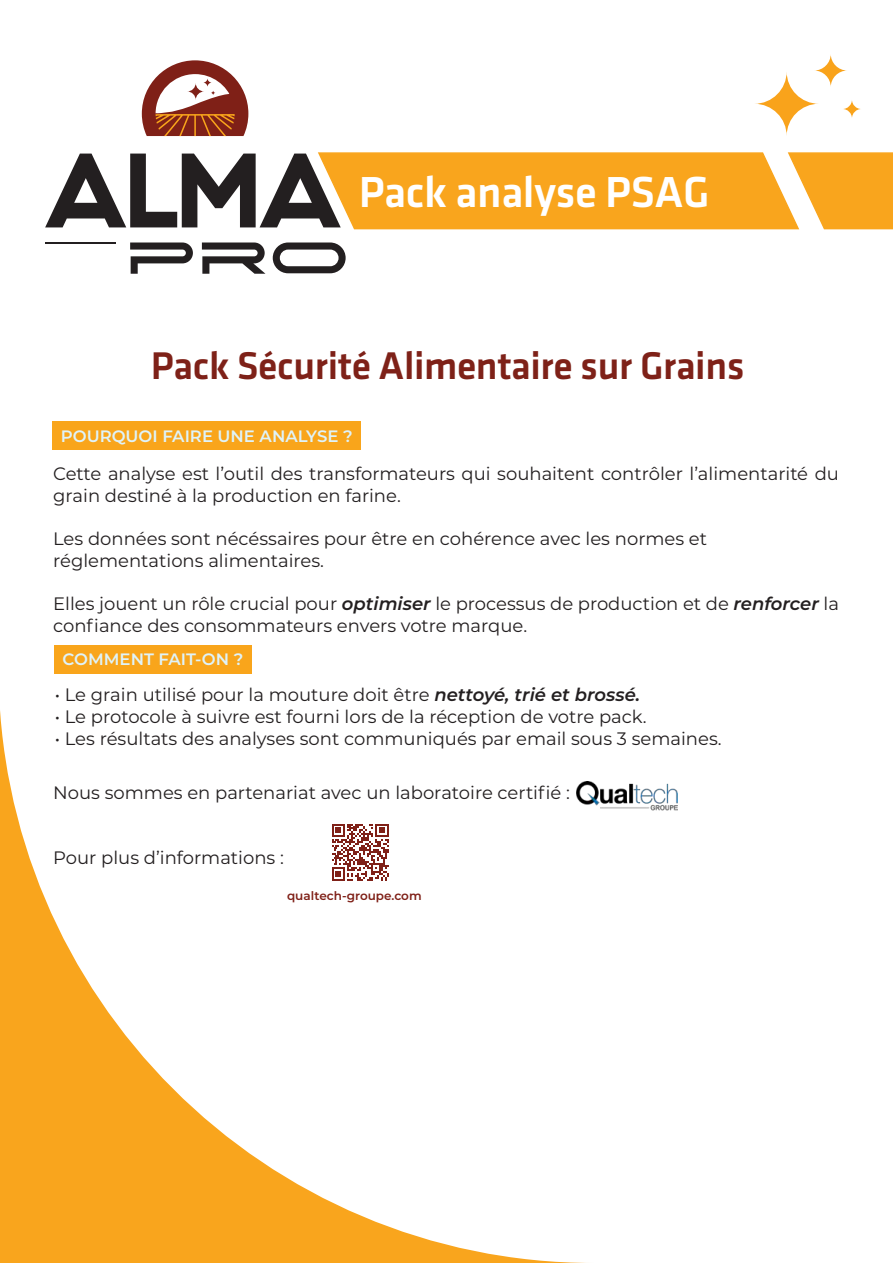
<style>
.page{position:relative;width:893px;height:1263px;background:#fff}
.page>*{position:absolute;margin:0;border:0;box-sizing:border-box;transform-origin:0 0}
.t1{font:500 45px "Klavika";letter-spacing:-.01em;color:#fff}
.t2{font:500 40.05px "Klavika";letter-spacing:-.01em;color:#7e2118}
.t3{font:18px/21.6px "Montserrat";color:#231f20}
.t4{font:600 16.5px "Montserrat";color:#dff3f9}
.t5{font:600 12px "Montserrat";color:#7f2017}
.s1{font-weight:600;font-style:italic}
</style>
<div class="page">
<hr style="left:45px;top:242px;width:71px;height:2px;background:#231f20">
<svg style="left:130px;top:242px;width:63px;height:32px"></svg>
<svg style="left:202px;top:242px;width:63px;height:32px"></svg>
<svg style="left:273px;top:242px;width:73px;height:31px"></svg>
<svg style="left:142px;top:60px;width:106px;height:76px"></svg>
<svg style="left:842px;top:100px;width:19px;height:18px"></svg>
<svg style="left:754px;top:71px;width:65px;height:65px"></svg>
<svg style="left:814px;top:54px;width:33px;height:33px"></svg>
<svg style="left:0;top:711px;width:592px;height:552px"></svg>
<svg style="left:45px;top:152px;width:848px;height:78px"></svg>
<div style="left:52px;top:421px;width:309px;height:29px;background:#f9a51b"></div>
<div style="left:54px;top:645px;width:198px;height:29px;background:#f9a51b"></div>
<svg style="left:332px;top:823px;width:57px;height:58px"></svg>
<img style="left:576px;top:782px;width:101px;height:30px">
<h1 class="t1" style="left:359px;top:168px;width:352px">Pack analyse PSAG</h1>
<h2 class="t2" style="left:151px;top:345px;width:595px">Pack Sécurité Alimentaire sur Grains</h2>
<p class="t4" style="left:61px;top:424px;width:293px">POURQUOI FAIRE UNE ANALYSE ?</p>
<p class="t3" style="left:53px;top:462px;width:787px">Cette analyse est l’outil des transformateurs qui souhaitent contrôler l’alimentarité du grain destiné à la production en farine.</p>
<p class="t3" style="left:53px;top:527px;width:655px">Les données sont nécéssaires pour être en cohérence avec les normes et réglementations alimentaires.</p>
<p class="t3" style="left:53px;top:592px;width:787px">Elles jouent un rôle crucial pour <span class="s1">optimiser</span> le processus de production et de <span class="s1">renforcer</span> la confiance des consommateurs envers votre marque.</p>
<p class="t4" style="left:63px;top:648px;width:182px">COMMENT FAIT-ON ?</p>
<p class="t3" style="left:55px;top:683px;width:587px">• Le grain utilisé pour la mouture doit être <span class="s1">nettoyé, trié et brossé.</span></p>
<p class="t3" style="left:55px;top:705px;width:593px">• Le protocole à suivre est fourni lors de la réception de votre pack.</p>
<p class="t3" style="left:55px;top:727px;width:668px">• Les résultats des analyses sont communiqués par email sous 3 semaines.</p>
<p class="t3" style="left:53px;top:781px;width:518px">Nous sommes en partenariat avec un laboratoire certifié :</p>
<p class="t3" style="left:53px;top:846px;width:232px">Pour plus d’informations :</p>
<p class="t5" style="left:287px;top:887px;width:136px">qualtech-groupe.com</p>
</div>
